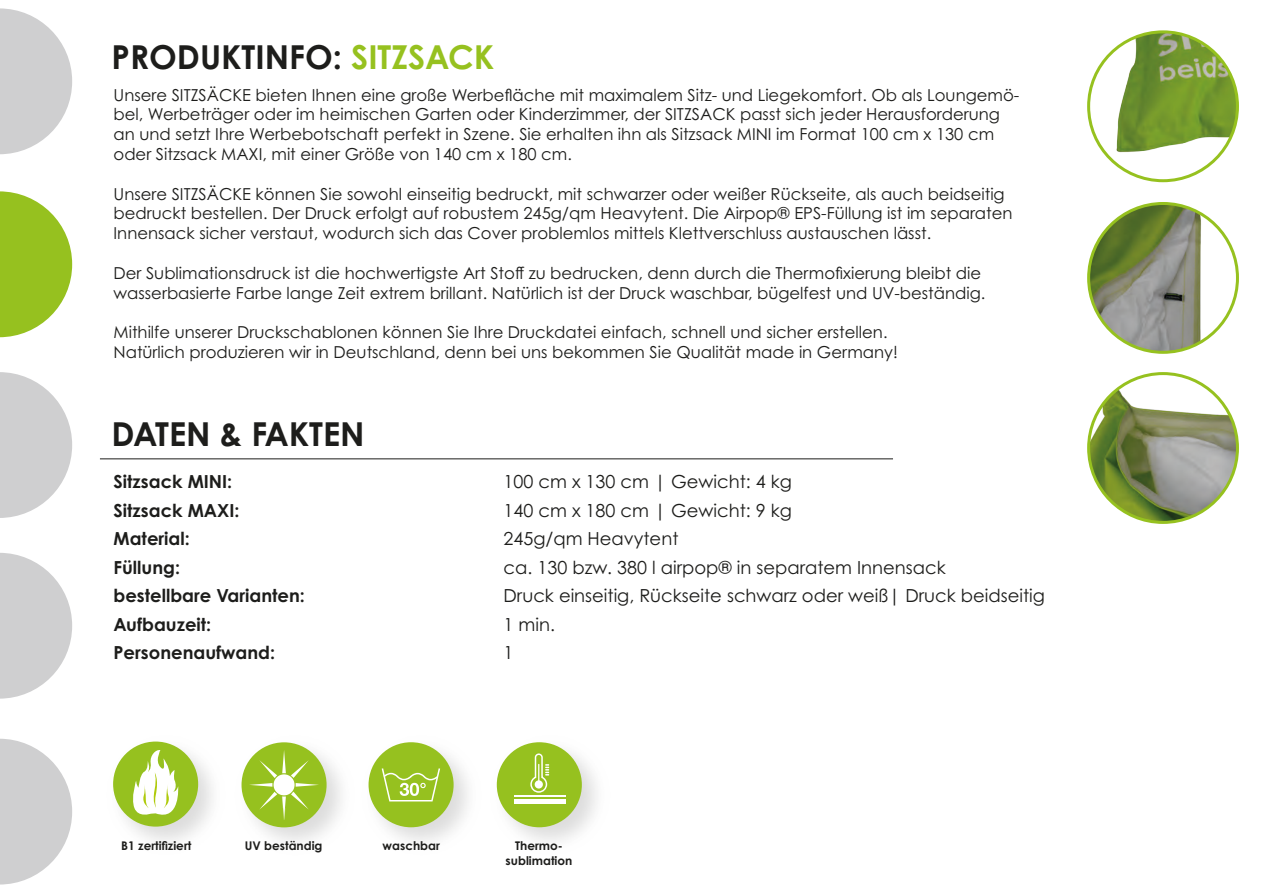
<style>
.page{position:relative;width:1263px;height:893px;background:#fff}
.page>*{position:absolute;margin:0;border:0;box-sizing:border-box;transform-origin:0 0}
.t1{font:700 33px "Century Gothic Pro";color:#1d1d1b}
.t2{font:18px "Century Gothic Pro";color:#1d1d1b}
.t3{font:700 18px "Century Gothic Pro";color:#1d1d1b}
.t4{font:16.5px/19.8px "Century Gothic Pro";color:#1d1d1b}
.t5{font:700 12px "Century Gothic Pro";color:#1d1d1b}
.s1{color:#96c11f}
</style>
<div class="page">
<svg style="left:0;top:8px;width:72px;height:146px"></svg>
<svg style="left:0;top:739px;width:72px;height:145px"></svg>
<svg style="left:0;top:191px;width:72px;height:146px"></svg>
<svg style="left:0;top:372px;width:72px;height:146px"></svg>
<svg style="left:0;top:553px;width:72px;height:146px"></svg>
<hr style="left:100px;top:458px;width:793px;height:1px;background:#1d1d1b">
<img style="left:113px;top:742px;width:228px;height:100px">
<div style="left:113px;top:741px;width:85px;height:86px;background:#96c11f;border-radius:50%"></div>
<svg style="left:131px;top:749px;width:50px;height:73px"></svg>
<div style="left:242px;top:742px;width:85px;height:85px;background:#96c11f;border-radius:50%"></div>
<svg style="left:249px;top:750px;width:70px;height:70px"></svg>
<img style="left:368px;top:742px;width:100px;height:100px">
<div style="left:369px;top:742px;width:85px;height:85px;background:#96c11f;border-radius:50%"></div>
<svg style="left:382px;top:768px;width:58px;height:33px"></svg>
<img style="left:496px;top:742px;width:101px;height:100px">
<div style="left:497px;top:742px;width:85px;height:85px;background:#96c11f;border-radius:50%"></div>
<hr style="left:514px;top:800px;width:51px;height:4px;background:#fff">
<hr style="left:514px;top:795px;width:51px;height:2px;background:#fff">
<svg style="left:530px;top:753px;width:19px;height:40px"></svg>
<img style="left:1089px;top:32px;width:148px;height:149px;border-radius:74px">
<div style="left:1087px;top:30px;width:152px;height:152px;border:3px solid #96c11f;border-radius:50%"></div>
<img style="left:1089px;top:203px;width:148px;height:149px;border-radius:74px">
<div style="left:1087px;top:202px;width:152px;height:152px;border:3px solid #96c11f;border-radius:50%"></div>
<img style="left:1089px;top:374px;width:148px;height:148px;border-radius:74px">
<div style="left:1087px;top:372px;width:152px;height:152px;border:3px solid #96c11f;border-radius:50%"></div>
<p class="t1" style="left:112px;top:37px;width:384px">PRODUKTINFO: <span class="s1">SITZSACK</span></p>
<p class="t4" style="left:114px;top:84px;width:907px">Unsere SITZSÄCKE bieten Ihnen eine große Werbefläche mit maximalem Sitz- und Liegekomfort. Ob als Loungemö&shy;bel, Werbeträger oder im heimischen Garten oder Kinderzimmer, der SITZSACK passt sich jeder Herausforderung an und setzt Ihre Werbebotschaft perfekt in Szene. Sie erhalten ihn als Sitzsack MINI im Format 100 cm x 130 cm oder Sitzsack MAXI, mit einer Größe von 140 cm x 180 cm.</p>
<p class="t4" style="left:114px;top:183px;width:900px">Unsere SITZSÄCKE können Sie sowohl einseitig bedruckt, mit schwarzer oder weißer Rückseite, als auch beidseitig bedruckt bestellen. Der Druck erfolgt auf robustem 245g/qm Heavytent. Die Airpop® EPS-Füllung ist im separaten<br>Innensack sicher verstaut, wodurch sich das Cover problemlos mittels Klettverschluss austauschen lässt.</p>
<p class="t4" style="left:114px;top:263px;width:873px">Der Sublimationsdruck ist die hochwertigste Art Stoff zu bedrucken, denn durch die Thermofixierung bleibt die wasserbasierte Farbe lange Zeit extrem brillant. Natürlich ist der Druck waschbar, bügelfest und UV-beständig.</p>
<p class="t4" style="left:114px;top:322px;width:775px">Mithilfe unserer Druckschablonen können Sie Ihre Druckdatei einfach, schnell und sicher erstellen.</p>
<p class="t4" style="left:114px;top:342px;width:786px">Natürlich produzieren wir in Deutschland, denn bei uns bekommen Sie Qualität made in Germany!</p>
<p class="t1" style="left:112px;top:414px;width:255px">DATEN &amp; FAKTEN</p>
<p class="t3" style="left:114px;top:471px;width:120px">Sitzsack MINI:</p>
<p class="t2" style="left:504px;top:471px;width:290px">100 cm x 130 cm | Gewicht: 4 kg</p>
<p class="t3" style="left:114px;top:499px;width:127px">Sitzsack MAXI:</p>
<p class="t2" style="left:504px;top:499px;width:290px">140 cm x 180 cm | Gewicht: 9 kg</p>
<p class="t3" style="left:114px;top:528px;width:78px">Material:</p>
<p class="t2" style="left:504px;top:528px;width:176px">245g/qm Heavytent</p>
<p class="t3" style="left:114px;top:556px;width:68px">Füllung:</p>
<p class="t2" style="left:504px;top:556px;width:444px">ca. 130 bzw. 380 l airpop® in separatem Innensack</p>
<p class="t3" style="left:114px;top:585px;width:193px">bestellbare Varianten:</p>
<p class="t2" style="left:504px;top:585px;width:543px">Druck einseitig, Rückseite schwarz oder weiß| Druck beidseitig</p>
<p class="t3" style="left:114px;top:613px;width:99px">Aufbauzeit:</p>
<p class="t2" style="left:504px;top:613px;width:53px">1 min.</p>
<p class="t3" style="left:114px;top:642px;width:163px">Personenaufwand:</p>
<p class="t2" style="left:504px;top:642px;width:11px">1</p>
<p class="t5" style="left:121px;top:838px;width:72px">B1 zertifiziert</p>
<p class="t5" style="left:245px;top:838px;width:79px">UV beständig</p>
<p class="t5" style="left:382px;top:838px;width:59px">waschbar</p>
<p class="t5" style="left:515px;top:838px;width:49px">Thermo-</p>
<p class="t5" style="left:506px;top:853px;width:68px">sublimation</p>
</div>
